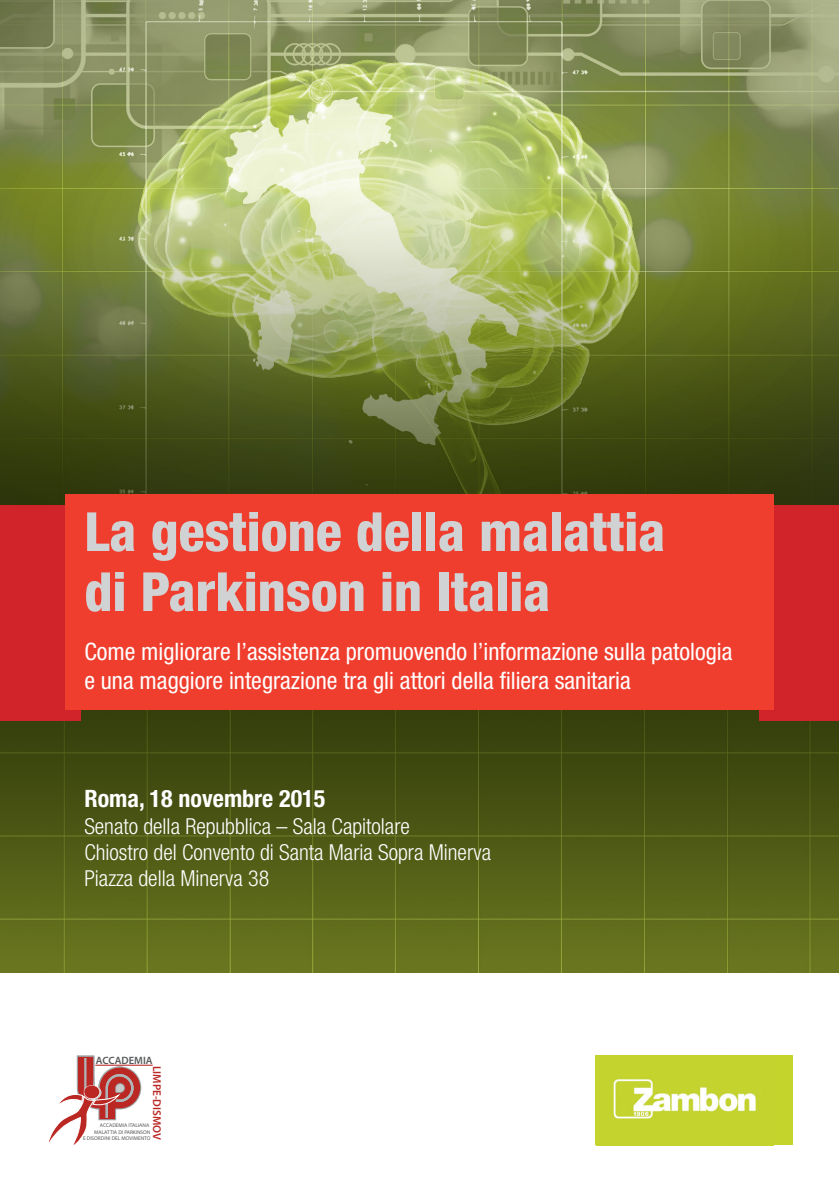
<style>
.page{position:relative;width:840px;height:1191px;background:#fff}
.page>*{position:absolute;margin:0;border:0;box-sizing:border-box;transform-origin:0 0}
.t1{font:800 condensed 54px/60px "Helvetica Neue LT Std";color:#d1d2d4}
.t2{font:condensed 24px/28.8px "Helvetica Neue LT Std";color:#fff}
.t3{font:700 condensed 24px "Helvetica Neue LT Std";color:#fff}
.t4{font:300 condensed 22px/26.4px "Helvetica Neue LT Std";color:#fff}
.t5{font:600 11.4px "Myriad Pro";color:#bb2824}
.t6{font:600 10.6px "Myriad Pro";color:#57585a}
.t7{font:5.4px/6.4px "Myriad Pro";color:#57585a;text-align:right}
</style>
<div class="page">
<svg style="left:48px;top:1055px;width:93px;height:90px"></svg>
<hr style="left:95px;top:1064px;width:57px;height:1px;background:#bb2824">
<img style="left:0;top:1px;width:838px;height:504px">
<img style="left:0;top:710px;width:838px;height:262px">
<div style="left:759px;top:505px;width:79px;height:215px;background:#d1232a"></div>
<div style="left:0;top:505px;width:81px;height:215px;background:#d1232a"></div>
<div style="left:66px;top:494px;width:707px;height:216px;background:#ef3e2e"></div>
<div style="left:595px;top:1055px;width:197px;height:90px;background:#c5d32d"></div>
<img style="left:613px;top:1079px;width:143px;height:40px">
<h1 class="t1" style="left:84px;top:501px;width:582px">La gestione della malattia di Parkinson in Italia</h1>
<p class="t2" style="left:84px;top:636px;width:649px">Come migliorare l’assistenza promuovendo l’informazione sulla patologia e una maggiore integrazione tra gli attori della filiera sanitaria</p>
<p class="t3" style="left:84px;top:784px;width:242px">Roma, 18 novembre 2015</p>
<p class="t4" style="left:84px;top:812px;width:408px">Senato della Repubblica – Sala Capitolare<br>Chiostro del Convento di Santa Maria Sopra Minerva<br>Piazza della Minerva 38</p>
<p class="t6" style="left:96px;top:1053px;width:58px">ACCADEMIA</p>
<p class="t5" style="left:164px;top:1065px;width:76px;rotate:90deg">LIMPE-DISMOV</p>
<p class="t7" style="left:83px;top:1122px;width:69px">ACCADEMIA ITALIANA<br>MALATTIA DI PARKINSON<br>E DISORDINI DEL MOVIMENTO</p>
</div>
